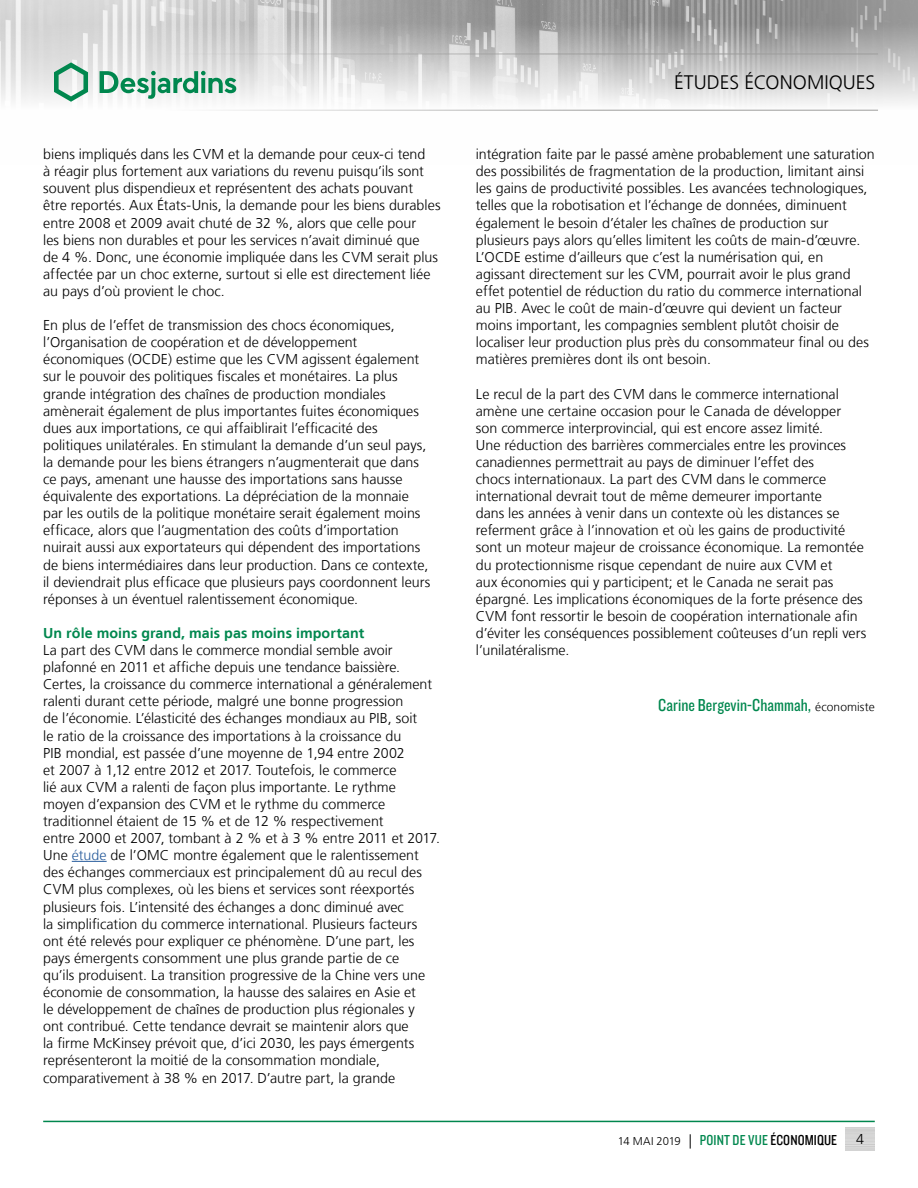
<style>
.page{position:relative;width:918px;height:1188px;background:#fff}
.page>*{position:absolute;margin:0;border:0;box-sizing:border-box;transform-origin:0 0}
.t1{font:300 19.5px "Frutiger LT";color:#000}
.t2{font:18px "Knockout 29 Junior Ltweight";letter-spacing:.005em;color:#00874e}
.t3{font:15px "Knockout 29 Junior Ltweight";letter-spacing:.005em;color:#00874e}
.t4{font:300 14.25px/17.1px "Frutiger LT";color:#000}
.t5{font:700 14.25px "Frutiger LT";letter-spacing:.005em;color:#00874e}
.s1{color:#275b9b}
.s2{font-family:"Frutiger LT";font-weight:300;font-size:12px;color:#000}
.s3{font-family:"Frutiger LT";font-weight:300;font-size:11.25px;color:#000}
.s4{font-family:"Frutiger LT";font-weight:300;font-size:14.25px;color:#000}
.s5{color:#000}
</style>
<div class="page">
<img style="left:0;top:0;width:918px;height:110px">
<hr style="left:0;top:54px;width:878px;height:1px;background:#9d9d9c">
<hr style="left:0;top:110px;width:878px;height:1px;background:#9d9d9c">
<svg style="left:54px;top:62px;width:34px;height:40px"></svg>
<svg style="left:100px;top:71px;width:136px;height:28px"></svg>
<hr style="left:43px;top:1121px;width:832px;height:1px;background:#00874e">
<hr style="left:72px;top:861px;width:35px;height:1px;background:#275b9b">
<p class="t4" style="left:43px;top:146px;width:399px">biens impliqués dans les CVM et la demande pour ceux-ci tend<br>à réagir plus fortement aux variations du revenu puisqu’ils sont souvent plus dispendieux et représentent des achats pouvant<br>être reportés. Aux États-Unis, la demande pour les biens durables entre 2008 et 2009 avait chuté de 32 %, alors que celle pour<br>les biens non durables et pour les services n’avait diminué que<br>de 4 %. Donc, une économie impliquée dans les CVM serait plus affectée par un choc externe, surtout si elle est directement liée au pays d’où provient le choc.</p>
<p class="t4" style="left:43px;top:317px;width:378px">En plus de l’effet de transmission des chocs économiques, l’Organisation de coopération et de développement économiques (OCDE) estime que les CVM agissent également</p>
<p class="t4" style="left:43px;top:368px;width:356px">sur le pouvoir des politiques fiscales et monétaires. La plus</p>
<p class="t4" style="left:43px;top:385px;width:377px">grande intégration des chaînes de production mondiales amènerait également de plus importantes fuites économiques</p>
<p class="t4" style="left:43px;top:420px;width:336px">dues aux importations, ce qui affaiblirait l’efficacité des</p>
<p class="t4" style="left:43px;top:437px;width:385px">politiques unilatérales. En stimulant la demande d’un seul pays, la demande pour les biens étrangers n’augmenterait que dans ce pays, amenant une hausse des importations sans hausse équivalente des exportations. La dépréciation de la monnaie par les outils de la politique monétaire serait également moins</p>
<p class="t4" style="left:43px;top:522px;width:357px">efficace, alors que l’augmentation des coûts d’importation</p>
<p class="t4" style="left:43px;top:539px;width:387px">nuirait aussi aux exportateurs qui dépendent des importations de biens intermédiaires dans leur production. Dans ce contexte,</p>
<p class="t4" style="left:43px;top:573px;width:389px">il deviendrait plus efficace que plusieurs pays coordonnent leurs</p>
<p class="t4" style="left:43px;top:591px;width:316px">réponses à un éventuel ralentissement économique.</p>
<h5 class="t5" style="left:43px;top:625px;width:323px">Un rôle moins grand, mais pas moins important</h5>
<p class="t4" style="left:43px;top:642px;width:351px">La part des CVM dans le commerce mondial semble avoir</p>
<p class="t4" style="left:43px;top:659px;width:359px">plafonné en 2011 et affiche depuis une tendance baissière.</p>
<p class="t4" style="left:43px;top:676px;width:398px">Certes, la croissance du commerce international a généralement ralenti durant cette période, malgré une bonne progression<br>de l’économie. L’élasticité des échanges mondiaux au PIB, soit<br>le ratio de la croissance des importations à la croissance du<br>PIB mondial, est passée d’une moyenne de 1,94 entre 2002<br>et 2007 à 1,12 entre 2012 et 2017. Toutefois, le commerce<br>lié aux CVM a ralenti de façon plus importante. Le rythme moyen d’expansion des CVM et le rythme du commerce traditionnel étaient de 15 % et de 12 % respectivement<br>entre 2000 et 2007, tombant à 2 % et à 3 % entre 2011 et 2017.<br>Une <span class="s1">étude</span> de l’OMC montre également que le ralentissement des échanges commerciaux est principalement dû au recul des CVM plus complexes, où les biens et services sont réexportés plusieurs fois. L’intensité des échanges a donc diminué avec</p>
<p class="t4" style="left:43px;top:915px;width:376px">la simplification du commerce international. Plusieurs facteurs</p>
<p class="t4" style="left:43px;top:933px;width:383px">ont été relevés pour expliquer ce phénomène. D’une part, les pays émergents consomment une plus grande partie de ce qu’ils produisent. La transition progressive de la Chine vers une économie de consommation, la hausse des salaires en Asie et le développement de chaînes de production plus régionales y ont contribué. Cette tendance devrait se maintenir alors que</p>
<p class="t4" style="left:43px;top:1035px;width:373px">la firme McKinsey prévoit que, d’ici 2030, les pays émergents</p>
<p class="t4" style="left:43px;top:1052px;width:354px">représenteront la moitié de la consommation mondiale, comparativement à 38 % en 2017. D’autre part, la grande</p>
<h1 class="t1" style="left:674px;top:72px;width:203px">ÉTUDES ÉCONOMIQUES</h1>
<p class="t4" style="left:476px;top:146px;width:400px">intégration faite par le passé amène probablement une saturation des possibilités de fragmentation de la production, limitant ainsi les gains de productivité possibles. Les avancées technologiques, telles que la robotisation et l’échange de données, diminuent également le besoin d’étaler les chaînes de production sur plusieurs pays alors qu’elles limitent les coûts de main-d’œuvre.<br>L’OCDE estime d’ailleurs que c’est la numérisation qui, en agissant directement sur les CVM, pourrait avoir le plus grand effet potentiel de réduction du ratio du commerce international au PIB. Avec le coût de main-d’œuvre qui devient un facteur moins important, les compagnies semblent plutôt choisir de</p>
<p class="t4" style="left:476px;top:334px;width:395px">localiser leur production plus près du consommateur final ou des</p>
<p class="t4" style="left:476px;top:351px;width:237px">matières premières dont ils ont besoin.</p>
<p class="t4" style="left:476px;top:385px;width:389px">Le recul de la part des CVM dans le commerce international amène une certaine occasion pour le Canada de développer son commerce interprovincial, qui est encore assez limité.<br>Une réduction des barrières commerciales entre les provinces canadiennes permettrait au pays de diminuer l’effet des<br>chocs internationaux. La part des CVM dans le commerce international devrait tout de même demeurer importante<br>dans les années à venir dans un contexte où les distances se referment grâce à l’innovation et où les gains de productivité sont un moteur majeur de croissance économique. La remontée du protectionnisme risque cependant de nuire aux CVM et<br>aux économies qui y participent; et le Canada ne serait pas épargné. Les implications économiques de la forte présence des</p>
<p class="t4" style="left:476px;top:608px;width:383px">CVM font ressortir le besoin de coopération internationale afin</p>
<p class="t4" style="left:476px;top:625px;width:392px">d’éviter les conséquences possiblement coûteuses d’un repli vers l’unilatéralisme.</p>
<p class="t2" style="left:658px;top:693px;width:218px">Carine Bergevin-Chammah, <span class="s2">économiste</span></p>
<p class="t3" style="left:618px;top:1130px;width:221px"><span class="s3">14 MAI 2019</span> <span class="s4">|</span> POINT DE VUE <span class="s5">ÉCONOMIQUE</span></p>
<p class="t4" style="left:856px;top:1131px;width:9px">4</p>
</div>
